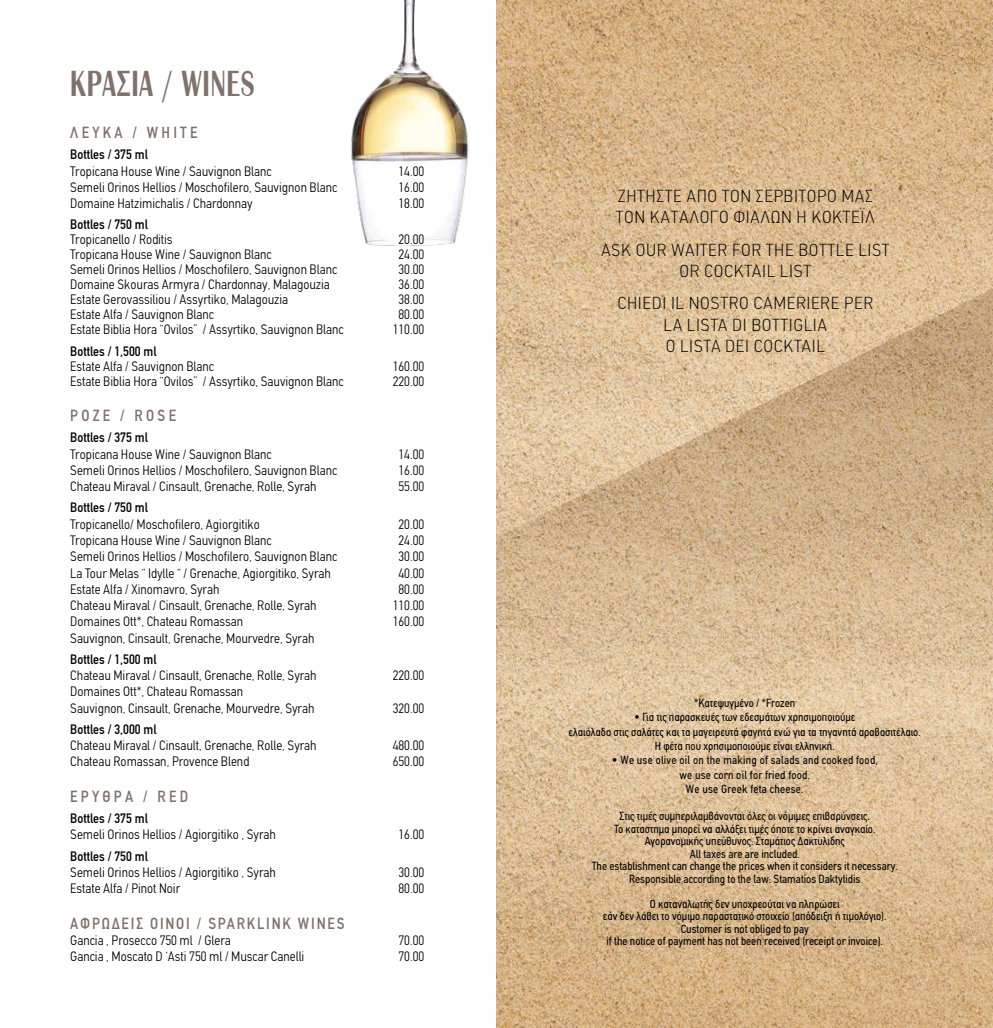
<style>
.page{position:relative;width:993px;height:1028px;background:#fff}
.page>*{position:absolute;margin:0;border:0;box-sizing:border-box;transform-origin:0 0}
.t1{font:900 37.5px "CF Bright";letter-spacing:.03em;color:#80716b;scale:.7 1}
.t2{font:100 condensed 17.5px/21.2px "PF Din Text";letter-spacing:.03em;color:#000;text-align:center;scale:1.1 1}
.t3{font:500 condensed 16.25px "PF Din Text";letter-spacing:.2em;color:#80716b}
.t4{font:500 condensed 16.25px "PF Din Text";letter-spacing:.11em;color:#80716b}
.t5{font:300 condensed 13.75px/16.2px "PF Din Text";color:#000}
.t6{font:500 condensed 13.75px "PF Din Text";color:#000}
.t7{font:11.88px/12.5px "PF Din Text Condensed";color:#000;text-align:center}
.t8{font:11.88px/14.2px "PF Din Text Condensed";letter-spacing:.02em;color:#000;text-align:center}
</style>
<div class="page">
<img style="left:496px;top:0;width:496px;height:1028px">
<img style="left:351px;top:0;width:118px;height:246px">
<h1 class="t1" style="left:70px;top:58px;width:264px">ΚΡΑΣΙΑ / WINES</h1>
<p class="t3" style="left:70px;top:123px;width:129px">ΛΕΥΚΑ / WHITE</p>
<p class="t6" style="left:70px;top:147px;width:79px">Bottles / 375 ml</p>
<p class="t5" style="left:70px;top:163px;width:203px">Tropicana House Wine / Sauvignon Blanc</p>
<p class="t5" style="left:398px;top:163px;width:27px">14.00</p>
<p class="t5" style="left:70px;top:179px;width:268px">Semeli Orinos Hellios / Moschofilero, Sauvignon Blanc</p>
<p class="t5" style="left:398px;top:179px;width:27px">16.00</p>
<p class="t5" style="left:70px;top:195px;width:184px">Domaine Hatzimichalis / Chardonnay</p>
<p class="t5" style="left:398px;top:195px;width:27px">18.00</p>
<p class="t6" style="left:70px;top:217px;width:79px">Bottles / 750 ml</p>
<p class="t5" style="left:70px;top:232px;width:104px">Tropicanello / Roditis</p>
<p class="t5" style="left:398px;top:232px;width:27px">20.00</p>
<p class="t5" style="left:70px;top:247px;width:203px">Tropicana House Wine / Sauvignon Blanc</p>
<p class="t5" style="left:398px;top:247px;width:27px">24.00</p>
<p class="t5" style="left:70px;top:262px;width:268px">Semeli Orinos Hellios / Moschofilero, Sauvignon Blanc</p>
<p class="t5" style="left:398px;top:262px;width:27px">30.00</p>
<p class="t5" style="left:70px;top:277px;width:261px">Domaine Skouras Armyra / Chardonnay, Malagouzia</p>
<p class="t5" style="left:398px;top:277px;width:27px">36.00</p>
<p class="t5" style="left:70px;top:292px;width:219px">Estate Gerovassiliou / Assyrtiko, Malagouzia</p>
<p class="t5" style="left:398px;top:292px;width:27px">38.00</p>
<p class="t5" style="left:70px;top:307px;width:145px">Estate Alfa / Sauvignon Blanc</p>
<p class="t5" style="left:398px;top:307px;width:27px">80.00</p>
<p class="t5" style="left:70px;top:322px;width:275px">Estate Biblia Hora “Ovilos” / Assyrtiko, Sauvignon Blanc</p>
<p class="t5" style="left:392px;top:322px;width:33px">110.00</p>
<p class="t6" style="left:70px;top:343px;width:88px">Bottles / 1,500 ml</p>
<p class="t5" style="left:70px;top:358px;width:145px">Estate Alfa / Sauvignon Blanc</p>
<p class="t5" style="left:392px;top:358px;width:33px">160.00</p>
<p class="t5" style="left:70px;top:373px;width:275px">Estate Biblia Hora “Ovilos” / Assyrtiko, Sauvignon Blanc</p>
<p class="t5" style="left:392px;top:373px;width:33px">220.00</p>
<p class="t3" style="left:70px;top:406px;width:107px">ΡΟΖΕ / ROSE</p>
<p class="t6" style="left:70px;top:430px;width:79px">Bottles / 375 ml</p>
<p class="t5" style="left:70px;top:446px;width:203px">Tropicana House Wine / Sauvignon Blanc</p>
<p class="t5" style="left:398px;top:446px;width:27px">14.00</p>
<p class="t5" style="left:70px;top:462px;width:268px">Semeli Orinos Hellios / Moschofilero, Sauvignon Blanc</p>
<p class="t5" style="left:398px;top:462px;width:27px">16.00</p>
<p class="t5" style="left:70px;top:478px;width:248px">Chateau Miraval / Cinsault, Grenache, Rolle, Syrah</p>
<p class="t5" style="left:398px;top:478px;width:27px">55.00</p>
<p class="t6" style="left:70px;top:500px;width:79px">Bottles / 750 ml</p>
<p class="t5" style="left:70px;top:516px;width:191px">Tropicanello/ Moschofilero, Agiorgitiko</p>
<p class="t5" style="left:398px;top:516px;width:27px">20.00</p>
<p class="t5" style="left:70px;top:532px;width:203px">Tropicana House Wine / Sauvignon Blanc</p>
<p class="t5" style="left:398px;top:532px;width:27px">24.00</p>
<p class="t5" style="left:70px;top:548px;width:268px">Semeli Orinos Hellios / Moschofilero, Sauvignon Blanc</p>
<p class="t5" style="left:398px;top:548px;width:27px">30.00</p>
<p class="t5" style="left:70px;top:565px;width:262px">La Tour Melas “ Idylle “ / Grenache, Agiorgitiko, Syrah</p>
<p class="t5" style="left:398px;top:565px;width:27px">40.00</p>
<p class="t5" style="left:70px;top:581px;width:151px">Estate Alfa / Xinomavro, Syrah</p>
<p class="t5" style="left:398px;top:581px;width:27px">80.00</p>
<p class="t5" style="left:70px;top:597px;width:248px">Chateau Miraval / Cinsault, Grenache, Rolle, Syrah</p>
<p class="t5" style="left:392px;top:597px;width:33px">110.00</p>
<p class="t5" style="left:70px;top:613px;width:174px">Domaines Ott*, Chateau Romassan</p>
<p class="t5" style="left:392px;top:613px;width:33px">160.00</p>
<p class="t5" style="left:70px;top:630px;width:245px">Sauvignon, Cinsault, Grenache, Mourvedre, Syrah</p>
<p class="t6" style="left:70px;top:651px;width:88px">Bottles / 1,500 ml</p>
<p class="t5" style="left:70px;top:667px;width:248px">Chateau Miraval / Cinsault, Grenache, Rolle, Syrah</p>
<p class="t5" style="left:392px;top:667px;width:33px">220.00</p>
<p class="t5" style="left:70px;top:683px;width:245px">Domaines Ott*, Chateau Romassan<br>Sauvignon, Cinsault, Grenache, Mourvedre, Syrah</p>
<p class="t5" style="left:392px;top:700px;width:33px">320.00</p>
<p class="t6" style="left:70px;top:721px;width:88px">Bottles / 3,000 ml</p>
<p class="t5" style="left:70px;top:737px;width:248px">Chateau Miraval / Cinsault, Grenache, Rolle, Syrah</p>
<p class="t5" style="left:392px;top:737px;width:33px">480.00</p>
<p class="t5" style="left:70px;top:753px;width:180px">Chateau Romassan, Provence Blend</p>
<p class="t5" style="left:392px;top:753px;width:33px">650.00</p>
<p class="t3" style="left:70px;top:787px;width:119px">ΕΡΥΘΡΑ / RED</p>
<p class="t6" style="left:70px;top:810px;width:79px">Bottles / 375 ml</p>
<p class="t5" style="left:70px;top:826px;width:207px">Semeli Orinos Hellios / Agiorgitiko , Syrah</p>
<p class="t5" style="left:398px;top:826px;width:27px">16.00</p>
<p class="t6" style="left:70px;top:848px;width:79px">Bottles / 750 ml</p>
<p class="t5" style="left:70px;top:864px;width:207px">Semeli Orinos Hellios / Agiorgitiko , Syrah</p>
<p class="t5" style="left:398px;top:864px;width:27px">30.00</p>
<p class="t5" style="left:70px;top:880px;width:111px">Estate Alfa / Pinot Noir</p>
<p class="t5" style="left:398px;top:880px;width:27px">80.00</p>
<p class="t4" style="left:70px;top:913px;width:275px">ΑΦΡΩΔΕΙΣ ΟΙΝΟΙ / SPARKLINK WINES</p>
<p class="t5" style="left:70px;top:932px;width:162px">Gancia , Prosecco 750 ml / Glera</p>
<p class="t5" style="left:398px;top:932px;width:27px">70.00</p>
<p class="t5" style="left:70px;top:948px;width:235px">Gancia , Moscato D ‘Asti 750 ml / Muscar Canelli</p>
<p class="t5" style="left:398px;top:948px;width:27px">70.00</p>
<p class="t2" style="left:615px;top:185px;width:237px;text-align:left">ΖΗΤΉΣΤΕ ΑΠΌ ΤΟΝ ΣΕΡΒΙΤΌΡΟ ΜΑΣ<br>ΤΟΝ ΚΑΤΆΛΟΓΟ ΦΙΑΛΏΝ Ή ΚΟΚΤΈΙΛ</p>
<p class="t2" style="left:601px;top:239px;width:264px">ASK OUR WAITER FOR THE BOTTLE LIST<br>OR COCKTAIL LIST</p>
<p class="t2" style="left:617px;top:293px;width:234px">CHIEDI IL NOSTRO CAMERIERE PER<br>LA LISTA DI BOTTIGLIA<br>O LISTA DEI COCKTAIL</p>
<p class="t7" style="left:694px;top:697px;width:102px">*Κατεψυγμένο / *Frozen</p>
<p class="t7" style="left:568px;top:710px;width:353px;line-height:14.2px">• Για τις παρασκευές των εδεσμάτων χρησιμοποιούμε<br>ελαιόλαδο στις σαλάτες και τα μαγειρευτά φαγητά ενώ για τα τηγανητά αραβοσιτέλαιο.<br>Η φέτα που χρησιμοποιούμε είναι ελληνική.</p>
<p class="t8" style="left:611px;top:753px;width:267px">• We use olive oil on the making of salads and cooked food, we use corn oil for fried food.<br>We use Greek feta cheese.</p>
<p class="t7" style="left:591px;top:810px;width:307px">Στις τιμές συμπεριλαμβάνονται όλες οι νόμιμες επιβαρύνσεις.<br>Το καταστημα μπορεί να αλλάξει τιμές όποτε το κρίνει αναγκαίο.<br>Αγορανομικής υπεύθυνος: Σταμάτιος Δακτυλιδης<br>All taxes are are included.<br>The establishment can change the prices when it considers it necessary.<br>Responsible according to the law: Stamatios Daktylidis</p>
<p class="t7" style="left:602px;top:897px;width:285px">Ο καταναλωτής δεν υποχρεούται να πληρώσει<br>εάν δεν λάβει το νόμιμο παραστατικό στοιχείο (απόδειξη ή τιμολόγιο).<br>Customer is not obliged to pay<br>if the notice of payment has not been received (receipt or invoice).</p>
</div>
